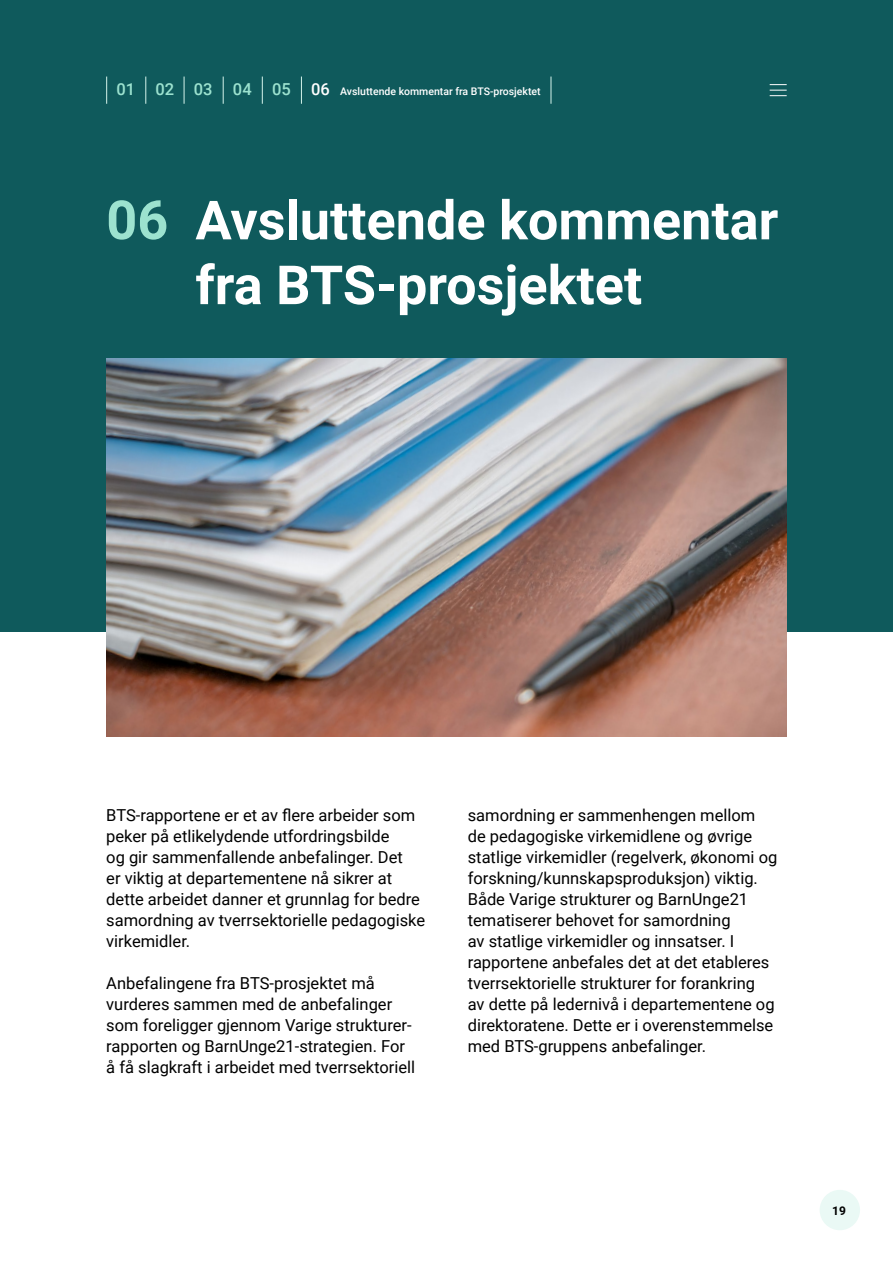
<style>
.page{position:relative;width:893px;height:1263px;background:#fff}
.page>*{position:absolute;margin:0;border:0;box-sizing:border-box;transform-origin:0 0}
.t1{font:700 54px/64.8px "Roboto";color:#fff}
.t2{font:16.5px/21px "Roboto";color:#000}
.t3{font:700 12px "Roboto";color:#000}
.t4{font:500 10.5px "Roboto";color:#fff}
.s1{font-size:16.5px;color:#9ce2cf}
.s2{font-size:16.5px}
.s3{color:#9ce2cf}
</style>
<div class="page">
<div style="left:820px;top:1190px;width:40px;height:40px;background:#eaf9f5;border-radius:50%"></div>
<div style="left:0;top:0;width:893px;height:632px;background:#0f5a5c"></div>
<img style="left:106px;top:359px;width:681px;height:378px">
<svg style="left:770px;top:84px;width:17px;height:12px"></svg>
<svg style="left:106px;top:77px;width:1px;height:27px"></svg>
<svg style="left:145px;top:77px;width:1px;height:27px"></svg>
<svg style="left:184px;top:77px;width:1px;height:27px"></svg>
<svg style="left:223px;top:77px;width:1px;height:27px"></svg>
<svg style="left:262px;top:77px;width:1px;height:27px"></svg>
<svg style="left:301px;top:77px;width:1px;height:27px"></svg>
<svg style="left:551px;top:77px;width:1px;height:27px"></svg>
<p class="t4" style="left:116px;top:84px;width:426px"><span class="s1">01 02 03 04 05</span> <span class="s2">06</span> Avsluttende kommentar fra BTS-prosjektet</p>
<h1 class="t1" style="left:195px;top:186px;width:584px;text-indent:-89px"><span class="s3">06</span> Avsluttende kommentar fra BTS-prosjektet</h1>
<p class="t2" style="left:106px;top:804px;width:320px">BTS-rapportene er et av flere arbeider som peker på etlikelydende utfordringsbilde<br>og gir sammenfallende anbefalinger. Det<br>er viktig at departementene nå sikrer at dette arbeidet danner et grunnlag for bedre samordning av tverrsektorielle pedagogiske virkemidler.</p>
<p class="t2" style="left:106px;top:972px;width:310px">Anbefalingene fra BTS-prosjektet må vurderes sammen med de anbefalinger som foreligger gjennom Varige strukturer-- rapporten og BarnUnge21-strategien. For å få slagkraft i arbeidet med tverrsektoriell</p>
<p class="t2" style="left:468px;top:804px;width:311px">samordning er sammenhengen mellom de pedagogiske virkemidlene og øvrige statlige virkemidler (regelverk, økonomi og forskning/kunnskapsproduksjon) viktig.<br>Både Varige strukturer og BarnUnge21 tematiserer behovet for samordning<br>av statlige virkemidler og innsatser. I rapportene anbefales det at det etableres tverrsektorielle strukturer for forankring<br>av dette på ledernivå i departementene og direktoratene. Dette er i overenstemmelse med BTS-gruppens anbefalinger.</p>
<p class="t3" style="left:832px;top:1202px;width:15px">19</p>
</div>
